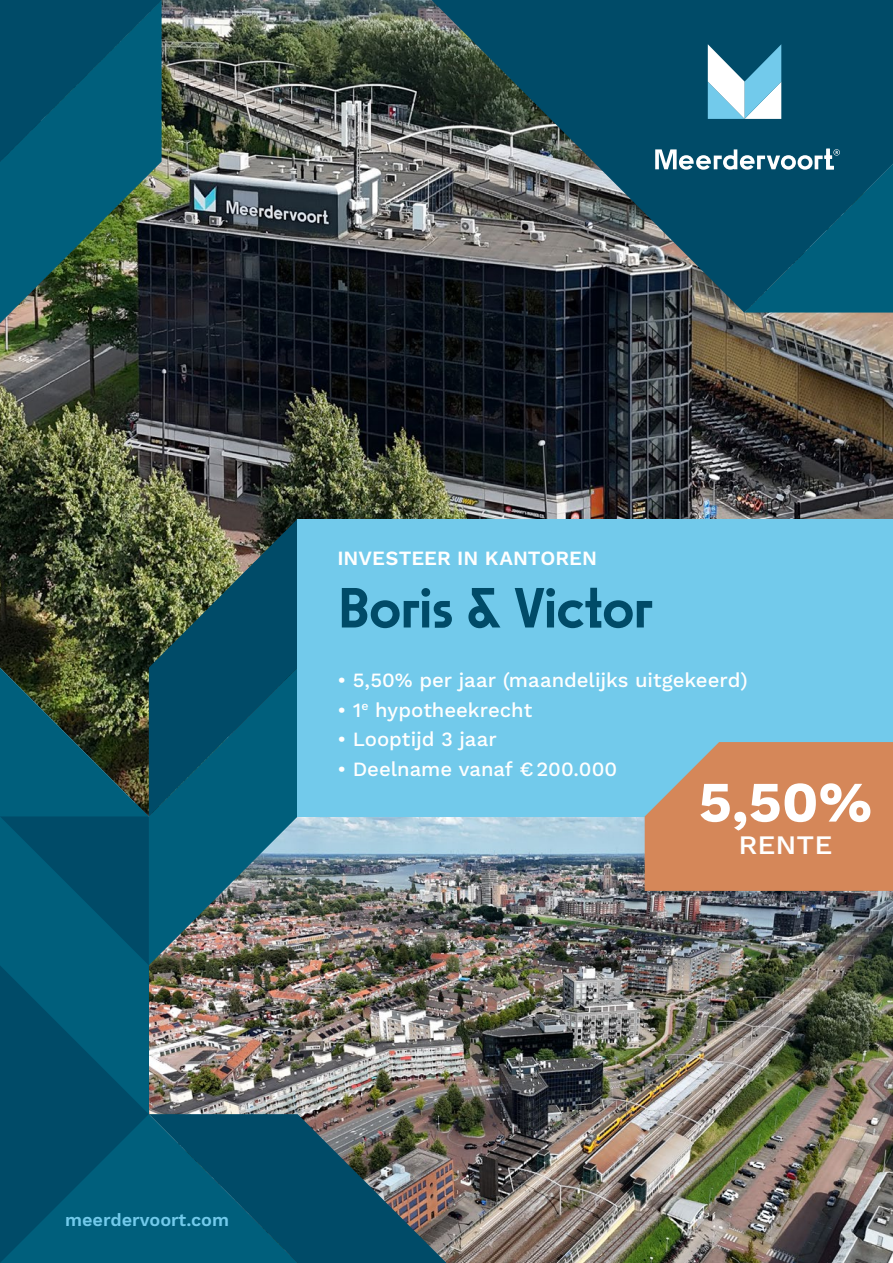
<style>
.page{position:relative;width:893px;height:1263px;background:#fff}
.page>*{position:absolute;margin:0;border:0;box-sizing:border-box;transform-origin:0 0}
.t1{font:700 57.15px "Work Sans";color:#fff}
.t2{font:500 56.4px "Sawton Bauhaus";letter-spacing:-.015em;color:#004b68}
.t3{font:500 31.5px "Work Sans";color:#fff}
.t4{font:500 20.25px "Work Sans";letter-spacing:-.005em;color:#fff}
.t5{font:600 20.25px "Work Sans";color:#fff}
.t6{font:600 18px "Work Sans";color:#72caeb}
</style>
<div class="page">
<img style="left:446px;top:816px;width:447px;height:447px">
<img style="left:0;top:0;width:893px;height:519px">
<img style="left:0;top:162px;width:162px;height:161px">
<svg style="left:0;top:0;width:162px;height:162px;background:#005471"></svg>
<svg style="left:432px;top:0;width:461px;height:313px;background:#265160"></svg>
<svg style="left:708px;top:44px;width:73px;height:75px"></svg>
<svg style="left:655px;top:149px;width:238px;height:164px;background:#145a72"></svg>
<div style="left:298px;top:519px;width:595px;height:297px;background:#72caeb"></div>
<svg style="left:645px;top:742px;width:248px;height:149px;background:#cd8b63"></svg>
<img style="left:0;top:519px;width:446px;height:744px">
<p class="t5" style="left:337px;top:547px;width:261px">INVESTEER IN KANTOREN</p>
<h2 class="t2" style="left:337px;top:574px;width:318px">Boris &amp; Victor</h2>
<p class="t4" style="left:337px;top:668px;width:412px">• 5,50% per jaar (maandelĳks uitgekeerd)</p>
<p class="t4" style="left:337px;top:698px;width:196px">• 1<sup>e</sup> hypotheekrecht</p>
<p class="t4" style="left:337px;top:727px;width:161px">• Looptĳd 3 jaar</p>
<p class="t4" style="left:337px;top:757px;width:281px">• Deelname vanaf €200.000</p>
<h1 class="t1" style="left:699px;top:769px;width:175px">5,50%</h1>
<h3 class="t3" style="left:738px;top:825px;width:96px">rente</h3>
<p class="t6" style="left:65px;top:1210px;width:166px">meerdervoort.com</p>
</div>
